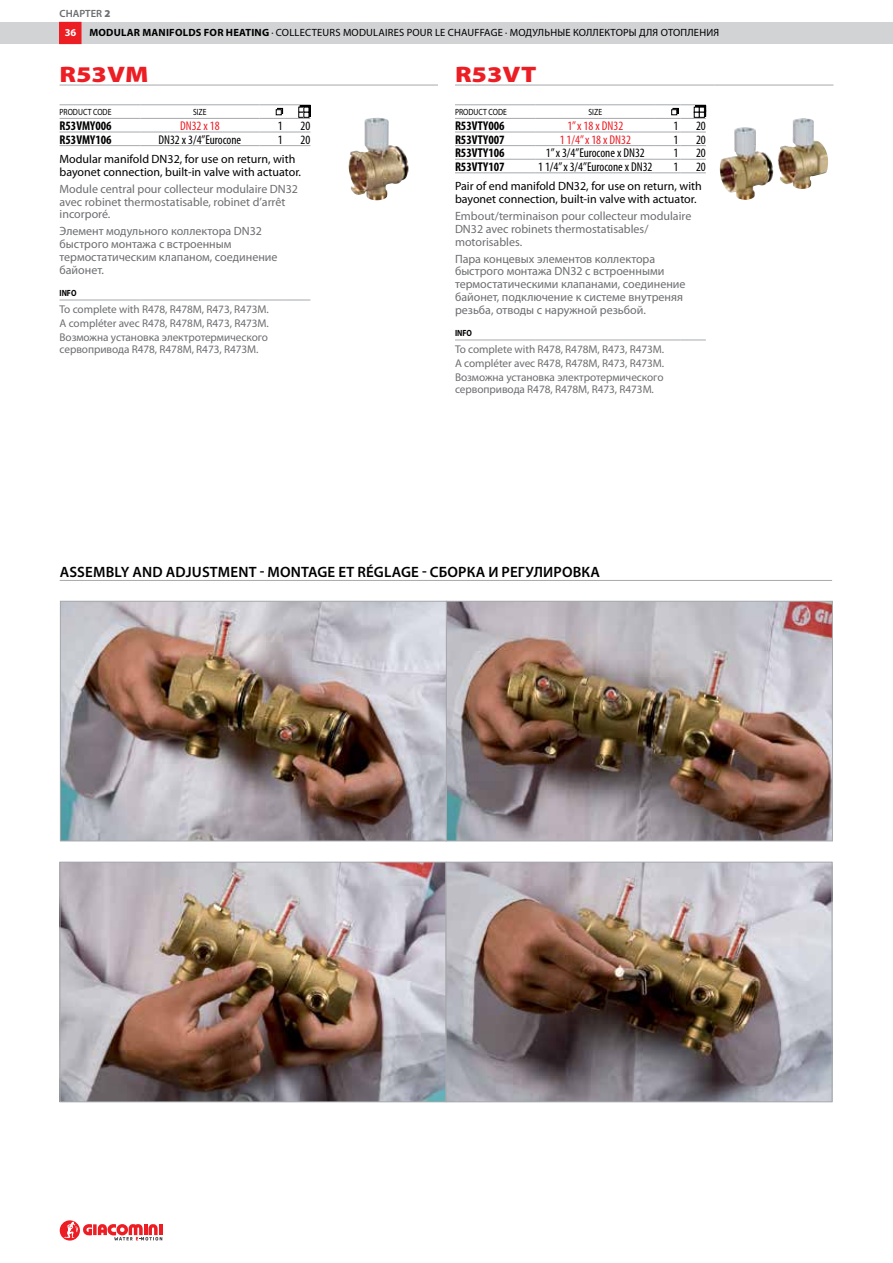
<style>
.page{position:relative;width:893px;height:1263px;background:#fff}
.page>*{position:absolute;margin:0;border:0;box-sizing:border-box;transform-origin:0 0}
.t1{font:900 22.5px "Myriad Pro";color:#ed1d24;scale:1.2 1}
.t2{font:600 15px "Myriad Pro";letter-spacing:.01em;color:#000}
.t3{font:condensed 12.75px "Myriad Pro";color:#000}
.t4{font:700 condensed 12.75px "Myriad Pro";color:#000}
.t5{font:condensed 12.75px "Myriad Pro";color:#ed1d24}
.t6{font:12px/12.8px "Myriad Pro";color:#6d6e71}
.t7{font:12px/12.8px "Myriad Pro";color:#000}
.t8{font:11.25px/14.1px "Myriad Pro";letter-spacing:-.005em;color:#6d6e71;text-align:justify}
.t9{font:10.5px/18.8px "Myriad Pro";letter-spacing:.02em;color:#000}
.t10{font:600 10.5px "Myriad Pro";color:#6d6e71}
.t11{font:700 10.5px "Myriad Pro";color:#fff}
.t12{font:9px "Myriad Pro";color:#000;scale:.85 1}
.t13{font:700 9px "Myriad Pro";color:#000;scale:.85 1}
.s1{font-weight:900;color:#6d6e71}
.s2{font-weight:700}
</style>
<div class="page">
<div style="left:0;top:22px;width:893px;height:22px;background:#d1d3d4"></div>
<div style="left:60px;top:22px;width:21px;height:22px;background:#ed1d24"></div>
<svg style="left:93px;top:1224px;width:4px;height:11px"></svg>
<svg style="left:98px;top:1224px;width:64px;height:16px"></svg>
<div style="left:60px;top:1220px;width:20px;height:21px;background:#ed1d24;border-radius:50%"></div>
<svg style="left:64px;top:1221px;width:28px;height:17px"></svg>
<hr style="left:60px;top:85px;width:259px;height:1px;background:#a7a9ac">
<hr style="left:319px;top:85px;width:119px;height:1px;background:#a7a9ac">
<hr style="left:60px;top:105px;width:80px;height:1px;background:#a7a9ac">
<hr style="left:140px;top:105px;width:119px;height:1px;background:#a7a9ac">
<hr style="left:60px;top:118px;width:80px;height:1px;background:#a7a9ac">
<hr style="left:140px;top:118px;width:119px;height:1px;background:#a7a9ac">
<hr style="left:60px;top:132px;width:80px;height:1px;background:#a7a9ac">
<hr style="left:140px;top:132px;width:119px;height:1px;background:#a7a9ac">
<svg style="left:259px;top:132px;width:51px;height:1px"></svg>
<hr style="left:60px;top:145px;width:80px;height:1px;background:#a7a9ac">
<hr style="left:140px;top:145px;width:119px;height:1px;background:#a7a9ac">
<svg style="left:259px;top:145px;width:51px;height:1px"></svg>
<hr style="left:60px;top:300px;width:80px;height:1px;background:#a7a9ac">
<hr style="left:140px;top:300px;width:119px;height:1px;background:#a7a9ac">
<svg style="left:259px;top:300px;width:51px;height:1px"></svg>
<svg style="left:259px;top:105px;width:51px;height:14px"></svg>
<img style="left:348px;top:118px;width:61px;height:82px">
<hr style="left:455px;top:85px;width:259px;height:1px;background:#a7a9ac">
<hr style="left:714px;top:85px;width:119px;height:1px;background:#a7a9ac">
<hr style="left:455px;top:105px;width:81px;height:1px;background:#a7a9ac">
<hr style="left:536px;top:105px;width:119px;height:1px;background:#a7a9ac">
<hr style="left:455px;top:118px;width:81px;height:1px;background:#a7a9ac">
<hr style="left:536px;top:118px;width:119px;height:1px;background:#a7a9ac">
<hr style="left:455px;top:132px;width:81px;height:1px;background:#a7a9ac">
<hr style="left:536px;top:132px;width:119px;height:1px;background:#a7a9ac">
<svg style="left:655px;top:132px;width:51px;height:1px"></svg>
<hr style="left:455px;top:145px;width:81px;height:1px;background:#a7a9ac">
<hr style="left:536px;top:145px;width:119px;height:1px;background:#a7a9ac">
<svg style="left:655px;top:145px;width:51px;height:1px"></svg>
<hr style="left:455px;top:159px;width:81px;height:1px;background:#a7a9ac">
<hr style="left:536px;top:159px;width:119px;height:1px;background:#a7a9ac">
<svg style="left:655px;top:159px;width:51px;height:1px"></svg>
<hr style="left:455px;top:173px;width:81px;height:1px;background:#a7a9ac">
<hr style="left:536px;top:173px;width:119px;height:1px;background:#a7a9ac">
<svg style="left:655px;top:173px;width:51px;height:1px"></svg>
<hr style="left:455px;top:340px;width:81px;height:1px;background:#a7a9ac">
<hr style="left:536px;top:340px;width:119px;height:1px;background:#a7a9ac">
<svg style="left:655px;top:340px;width:51px;height:1px"></svg>
<svg style="left:655px;top:105px;width:51px;height:14px"></svg>
<img style="left:720px;top:118px;width:108px;height:82px">
<hr style="left:60px;top:580px;width:772px;height:1px;background:#a7a9ac">
<img style="left:62px;top:603px;width:383px;height:236px">
<div style="left:60px;top:601px;width:387px;height:240px;border:1px solid #a7a9ac"></div>
<img style="left:448px;top:603px;width:383px;height:236px">
<div style="left:446px;top:601px;width:387px;height:240px;border:1px solid #a7a9ac"></div>
<img style="left:62px;top:864px;width:382px;height:236px">
<div style="left:60px;top:862px;width:386px;height:240px;border:1px solid #a7a9ac"></div>
<img style="left:448px;top:864px;width:382px;height:236px">
<div style="left:446px;top:862px;width:386px;height:240px;border:1px solid #a7a9ac"></div>
<p class="t10" style="left:60px;top:8px;width:33px">CHAPTER</p>
<p class="t9" style="left:89px;top:5px;width:631px;text-indent:15px"><span class="s1">2<br></span><span class="s2">MODULAR MANIFOLDS FOR HEATING</span> · COLLECTEURS MODULAIRES POUR LE CHAUFFAGE · Модульные коллекторы для отопления</p>
<h1 class="t1" style="left:60px;top:62px;width:76px">R53VM</h1>
<p class="t12" style="left:60px;top:107px;width:63px">PRODUCT CODE</p>
<p class="t12" style="left:193px;top:107px;width:17px">SIZE</p>
<p class="t4" style="left:60px;top:119px;width:54px">R53VMY006</p>
<p class="t5" style="left:180px;top:119px;width:41px">DN32 x 18</p>
<p class="t3" style="left:278px;top:119px;width:6px">1</p>
<p class="t3" style="left:301px;top:119px;width:11px">20</p>
<p class="t4" style="left:60px;top:132px;width:54px">R53VMY106</p>
<p class="t3" style="left:158px;top:132px;width:84px">DN32 x 3/4”Eurocone</p>
<p class="t3" style="left:278px;top:132px;width:6px">1</p>
<p class="t3" style="left:301px;top:132px;width:11px">20</p>
<p class="t7" style="left:60px;top:153px;width:243px">Modular manifold DN32, for use on return, with bayonet connection, built-in valve with actuator.</p>
<p class="t6" style="left:60px;top:183px;width:240px">Module central pour collecteur modulaire DN32 avec robinet thermostatisable, robinet d’arrêt incorporé.</p>
<p class="t6" style="left:60px;top:225px;width:220px">Элемент модульного коллектора DN32 быстрого монтажа с встроенным термостатическим клапаном, соединение байонет.</p>
<p class="t13" style="left:60px;top:288px;width:6px">INFO</p>
<p class="t8" style="left:60px;top:302px;width:211px">To complete with R478, R478M, R473, R473M.<br>A compléter avec R478, R478M, R473, R473M.<br>Возможна установка электротермического</p>
<p class="t8" style="left:60px;top:342px;width:200px">сервопривода R478, R478M, R473, R473M.</p>
<p class="t11" style="left:65px;top:27px;width:13px">36</p>
<h1 class="t1" style="left:455px;top:62px;width:69px">R53VT</h1>
<p class="t12" style="left:455px;top:107px;width:63px">PRODUCT CODE</p>
<p class="t12" style="left:588px;top:107px;width:17px">SIZE</p>
<p class="t4" style="left:455px;top:119px;width:51px">R53VTY006</p>
<p class="t5" style="left:567px;top:119px;width:57px">1” x 18 x DN32</p>
<p class="t3" style="left:673px;top:119px;width:6px">1</p>
<p class="t3" style="left:696px;top:119px;width:11px">20</p>
<p class="t4" style="left:455px;top:132px;width:51px">R53VTY007</p>
<p class="t5" style="left:560px;top:132px;width:73px">1 1/4” x 18 x DN32</p>
<p class="t3" style="left:673px;top:132px;width:6px">1</p>
<p class="t3" style="left:696px;top:132px;width:11px">20</p>
<p class="t4" style="left:455px;top:146px;width:51px">R53VTY106</p>
<p class="t3" style="left:546px;top:146px;width:101px">1” x 3/4”Eurocone x DN32</p>
<p class="t3" style="left:673px;top:146px;width:6px">1</p>
<p class="t3" style="left:696px;top:146px;width:11px">20</p>
<p class="t4" style="left:455px;top:160px;width:51px">R53VTY107</p>
<p class="t3" style="left:538px;top:160px;width:116px">1 1/4” x 3/4”Eurocone x DN32</p>
<p class="t3" style="left:673px;top:160px;width:6px">1</p>
<p class="t3" style="left:696px;top:160px;width:11px">20</p>
<p class="t7" style="left:455px;top:180px;width:248px">Pair of end manifold DN32, for use on return, with bayonet connection, built-in valve with actuator.</p>
<p class="t6" style="left:455px;top:210px;width:238px">Embout/terminaison pour collecteur modulaire<br>DN32 avec robinets thermostatisables/ motorisables.</p>
<p class="t6" style="left:455px;top:252px;width:232px">Пара концевых элементов коллектора быстрого монтажа DN32 с встроенными термостатическими клапанами, соединение байонет, подключение к системе внутреняя резьба, отводы с наружной резьбой.</p>
<p class="t13" style="left:455px;top:328px;width:6px">INFO</p>
<p class="t8" style="left:455px;top:342px;width:211px">To complete with R478, R478M, R473, R473M.<br>A compléter avec R478, R478M, R473, R473M.<br>Возможна установка электротермического</p>
<p class="t8" style="left:455px;top:382px;width:200px">сервопривода R478, R478M, R473, R473M.</p>
<p class="t2" style="left:60px;top:563px;width:10px">ASSEMBLY</p>
<p class="t2" style="left:132px;top:563px;width:70px">AND ADJUSTMENT</p>
<p class="t2" style="left:260px;top:563px;width:19px">- MONTAGE</p>
<p class="t2" style="left:338px;top:563px;width:46px">ET RÉGLAGE</p>
<p class="t2" style="left:422px;top:563px;width:179px">- Сборка и регулировка</p>
</div>
